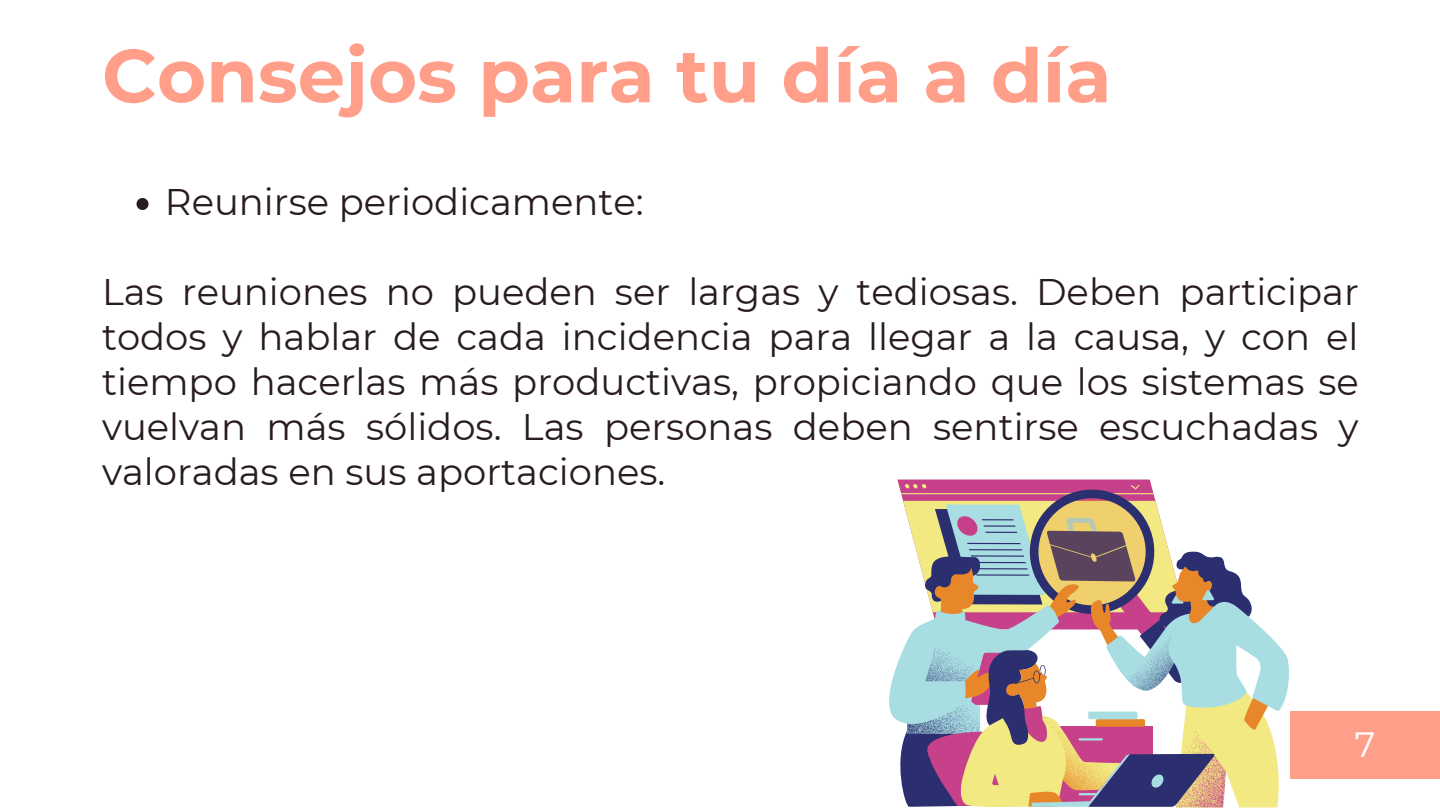
<style>
.page{position:relative;width:1440px;height:810px;background:#fff}
.page>*{position:absolute;margin:0;border:0;box-sizing:border-box;transform-origin:0 0}
.t1{font:700 75px "Montserrat";color:#ff9f8a}
.t2{font:37px/45px "Montserrat";color:#281c22;text-align:justify}
.t3{font:35px "Montserrat";color:#fff}
</style>
<div class="page">
<svg style="left:137px;top:198px;width:12px;height:12px"></svg>
<svg style="left:889px;top:479px;width:400px;height:329px"></svg>
<div style="left:1290px;top:711px;width:150px;height:68px;background:#ff9f8a"></div>
<p class="t1" style="left:102px;top:30px;width:1011px">Consejos para tu día a día</p>
<p class="t2" style="left:165px;top:179px;width:480px">Reunirse periodicamente:</p>
<p class="t2" style="left:102px;top:269px;width:1258px">Las reuniones no pueden ser largas y tediosas. Deben participar todos y hablar de cada incidencia para llegar a la causa, y con el tiempo hacerlas más productivas, propiciando que los sistemas se vuelvan más sólidos. Las personas deben sentirse escuchadas y valoradas en sus aportaciones.</p>
<p class="t3" style="left:1355px;top:723px;width:22px">7</p>
</div>
